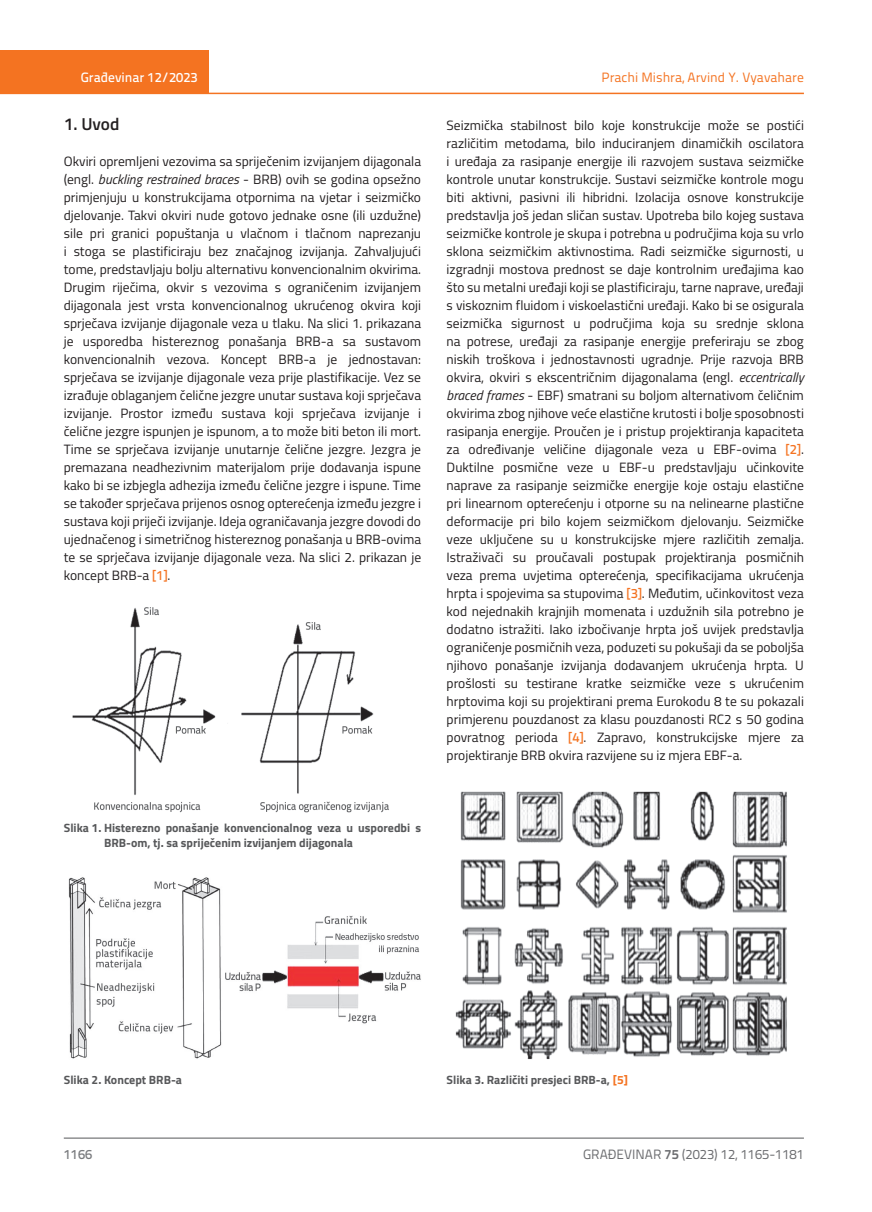
<style>
.page{position:relative;width:872px;height:1212px;background:#fff}
.page>*{position:absolute;margin:0;border:0;box-sizing:border-box;transform-origin:0 0}
.t1{font:600 17.25px "Titillium";color:#231f20}
.t2{font:13.5px/18px "Titillium";color:#231f20;text-align:justify}
.t3{font:13.5px "Titillium Text 22 L";color:#6c6d70}
.t4{font:13.5px "Titillium Text 22 L";color:#f47321}
.t5{font:500 13.5px "Titillium Text 22 L";color:#fff}
.t6{font:500 13.5px "Titillium Text 22 L";color:#787a7d}
.t7{font:700 12px/15px "Titillium";color:#57585a}
.s1{font-style:italic}
.s2{font-family:"Titillium Text 22 L";font-weight:500;color:#f47321}
.s3{color:#f47321}
.s4{font-weight:700}
</style>
<div class="page">
<div style="left:0;top:50px;width:208px;height:44px;background:#f47321"></div>
<hr style="left:0;top:93px;width:804px;height:1px;background:#f47321">
<hr style="left:64px;top:1138px;width:740px;height:1px;background:#57585a">
<img style="left:72px;top:607px;width:317px;height:206px">
<img style="left:68px;top:877px;width:353px;height:182px">
<img style="left:455px;top:791px;width:332px;height:269px">
<p class="t5" style="left:81px;top:67px;width:118px">Građevinar 12/2023</p>
<p class="t1" style="left:64px;top:111px;width:57px">1. Uvod</p>
<p class="t2" style="left:64px;top:151px;width:359px">Okviri opremljeni vezovima sa spriječenim izvijanjem dijagonala (engl. <span class="s1">buckling restrained braces</span> - BRB) ovih se godina opsežno primjenjuju u konstrukcijama otpornima na vjetar i seizmičko djelovanje. Takvi okviri nude gotovo jednake osne (ili uzdužne) sile pri granici popuštanja u vlačnom i tlačnom naprezanju i stoga se plastificiraju bez značajnog izvijanja. Zahvaljujući tome, predstavljaju bolju alternativu konvencionalnim okvirima.<br>Drugim riječima, okvir s vezovima s ograničenim izvijanjem dijagonala jest vrsta konvencionalnog ukrućenog okvira koji sprječava izvijanje dijagonale veza u tlaku. Na slici 1. prikazana je usporedba histereznog ponašanja BRB-a sa sustavom konvencionalnih vezova. Koncept BRB-a je jednostavan: sprječava se izvijanje dijagonale veza prije plastifikacije. Vez se izrađuje oblaganjem čelične jezgre unutar sustava koji sprječava izvijanje. Prostor između sustava koji sprječava izvijanje i čelične jezgre ispunjen je ispunom, a to može biti beton ili mort.<br>Time se sprječava izvijanje unutarnje čelične jezgre. Jezgra je premazana neadhezivnim materijalom prije dodavanja ispune kako bi se izbjegla adhezija između čelične jezgre i ispune. Time se također sprječava prijenos osnog opterećenja između jezgre i sustava koji priječi izvijanje. Ideja ograničavanja jezgre dovodi do ujednačenog i simetričnog histereznog ponašanja u BRB-ovima te se sprječava izvijanje dijagonale veza. Na slici 2. prikazan je koncept BRB-a <span class="s2">[1]</span>.</p>
<p class="t7" style="left:104px;top:820px;width:318px;text-indent:-40px">Slika 1. Histerezno ponašanje konvencionalnog veza u usporedbi s<br>BRB-om, tj. sa spriječenim izvijanjem dijagonala</p>
<p class="t4" style="left:601px;top:68px;width:204px">Prachi Mishra, Arvind Y. Vyavahare</p>
<p class="t2" style="left:446px;top:115px;width:359px">Seizmička stabilnost bilo koje konstrukcije može se postići različitim metodama, bilo induciranjem dinamičkih oscilatora i uređaja za rasipanje energije ili razvojem sustava seizmičke kontrole unutar konstrukcije. Sustavi seizmičke kontrole mogu biti aktivni, pasivni ili hibridni. Izolacija osnove konstrukcije predstavlja još jedan sličan sustav. Upotreba bilo kojeg sustava seizmičke kontrole je skupa i potrebna u područjima koja su vrlo sklona seizmičkim aktivnostima. Radi seizmičke sigurnosti, u izgradnji mostova prednost se daje kontrolnim uređajima kao što su metalni uređaji koji se plastificiraju, tarne naprave, uređaji s viskoznim fluidom i viskoelastični uređaji. Kako bi se osigurala seizmička sigurnost u područjima koja su srednje sklona na potrese, uređaji za rasipanje energije preferiraju se zbog niskih troškova i jednostavnosti ugradnje. Prije razvoja BRB okvira, okviri s ekscentričnim dijagonalama (engl. <span class="s1">eccentrically braced frames</span> - EBF) smatrani su boljom alternativom čeličnim okvirima zbog njihove veće elastične krutosti i bolje sposobnosti rasipanja energije. Proučen je i pristup projektiranja kapaciteta za određivanje veličine dijagonale veza u EBF-ovima <span class="s2">[2]</span>.<br>Duktilne posmične veze u EBF-u predstavljaju učinkovite naprave za rasipanje seizmičke energije koje ostaju elastične pri linearnom opterećenju i otporne su na nelinearne plastične deformacije pri bilo kojem seizmičkom djelovanju. Seizmičke veze uključene su u konstrukcijske mjere različitih zemalja.<br>Istraživači su proučavali postupak projektiranja posmičnih veza prema uvjetima opterećenja, specifikacijama ukrućenja hrpta i spojevima sa stupovima <span class="s2">[3]</span>. Međutim, učinkovitost veza kod nejednakih krajnjih momenata i uzdužnih sila potrebno je dodatno istražiti. Iako izbočivanje hrpta još uvijek predstavlja ograničenje posmičnih veza, poduzeti su pokušaji da se poboljša njihovo ponašanje izvijanja dodavanjem ukrućenja hrpta. U prošlosti su testirane kratke seizmičke veze s ukrućenim hrptovima koji su projektirani prema Eurokodu 8 te su pokazali primjerenu pouzdanost za klasu pouzdanosti RC2 s 50 godina povratnog perioda <span class="s2">[4]</span>. Zapravo, konstrukcijske mjere za projektiranje BRB okvira razvijene su iz mjera EBF-a.</p>
<p class="t7" style="left:64px;top:1072px;width:120px">Slika 2. Koncept BRB-a</p>
<p class="t7" style="left:446px;top:1072px;width:183px">Slika 3. Različiti presjeci BRB-a, <span class="s3">[5]</span></p>
<p class="t6" style="left:64px;top:1144px;width:30px">1166</p>
<p class="t3" style="left:583px;top:1144px;width:222px">GRAĐEVINAR <span class="s4">75</span> (2023) 12, 1165-1181</p>
</div>
